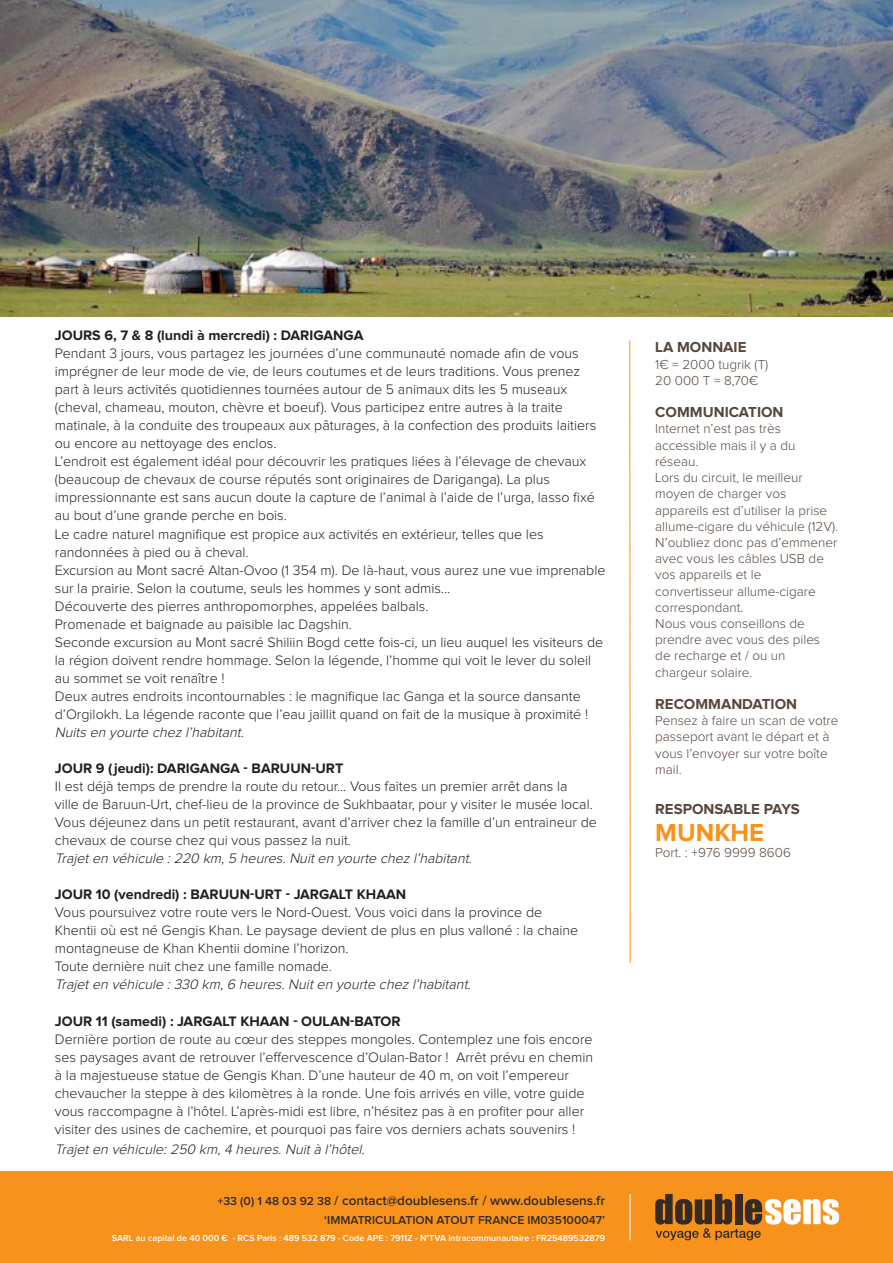
<style>
.page{position:relative;width:893px;height:1263px;background:#fff}
.page>*{position:absolute;margin:0;border:0;box-sizing:border-box;transform-origin:0 0}
.t1{font:700 25.5px "Proxima Nova";color:#f7931d}
.t2{font:700 15px "Proxima Nova";color:#57473e}
.t3{font:300 14.25px/18px "Proxima Nova";color:#231f20}
.t4{font:italic 300 14.25px "Proxima Nova";color:#231f20}
.t5{font:700 14.25px "Proxima Nova";color:#231f20}
.t6{font:300 13.5px/16.2px "Proxima Nova";color:#57473e}
.t7{font:600 13.5px "Proxima Nova";color:#362a24}
.t8{font:600 12px "Proxima Nova";color:#362a24}
.t9{font:600 9px "Proxima Nova";color:#fff}
.s1{font-size:12px}
</style>
<div class="page">
<div style="left:0;top:1171px;width:893px;height:92px;background:#f7931d"></div>
<hr style="left:630px;top:1194px;width:1px;height:46px;background:#fff">
<svg style="left:655px;top:1194px;width:184px;height:46px"></svg>
<hr style="left:629px;top:341px;width:2px;height:622px;background:#f7931d">
<img style="left:0;top:0;width:893px;height:316px">
<p class="t5" style="left:55px;top:329px;width:310px">JOURS 6, 7 &amp; 8 (lundi à mercredi) : DARIGANGA</p>
<p class="t3" style="left:55px;top:345px;width:543px">Pendant 3 jours, vous partagez les journées d’une communauté nomade afin de vous imprégner de leur mode de vie, de leurs coutumes et de leurs traditions. Vous prenez part à leurs activités quotidiennes tournées autour de 5 animaux dits les 5 museaux (cheval, chameau, mouton, chèvre et boeuf). Vous participez entre autres à la traite matinale, à la conduite des troupeaux aux pâturages, à la confection des produits laitiers ou encore au nettoyage des enclos.</p>
<p class="t3" style="left:55px;top:453px;width:542px">L’endroit est également idéal pour découvrir les pratiques liées à l’élevage de chevaux (beaucoup de chevaux de course réputés sont originaires de Dariganga). La plus impressionnante est sans aucun doute la capture de l’animal à l’aide de l’urga, lasso fixé au bout d’une grande perche en bois.</p>
<p class="t3" style="left:55px;top:525px;width:490px">Le cadre naturel magnifique est propice aux activités en extérieur, telles que les randonnées à pied ou à cheval.</p>
<p class="t3" style="left:55px;top:561px;width:552px">Excursion au Mont sacré Altan-Ovoo (1 354 m). De là-haut, vous aurez une vue imprenable sur la prairie. Selon la coutume, seuls les hommes y sont admis...</p>
<p class="t3" style="left:55px;top:597px;width:375px">Découverte des pierres anthropomorphes, appelées balbals.</p>
<p class="t3" style="left:55px;top:615px;width:299px">Promenade et baignade au paisible lac Dagshin.</p>
<p class="t3" style="left:55px;top:633px;width:550px">Seconde excursion au Mont sacré Shiliin Bogd cette fois-ci, un lieu auquel les visiteurs de la région doivent rendre hommage. Selon la légende, l’homme qui voit le lever du soleil au sommet se voit renaître !</p>
<p class="t3" style="left:55px;top:687px;width:535px">Deux autres endroits incontournables : le magnifique lac Ganga et la source dansante d’Orgilokh. La légende raconte que l’eau jaillit quand on fait de la musique à proximité !</p>
<p class="t4" style="left:55px;top:725px;width:193px">Nuits en yourte chez l’habitant.</p>
<p class="t5" style="left:55px;top:761px;width:290px">JOUR 9 (jeudi): DARIGANGA - BARUUN-URT</p>
<p class="t3" style="left:55px;top:777px;width:544px">Il est déjà temps de prendre la route du retour... Vous faites un premier arrêt dans la<br>ville de Baruun-Urt, chef-lieu de la province de Sukhbaatar, pour y visiter le musée local.<br>Vous déjeunez dans un petit restaurant, avant d’arriver chez la famille d’un entraineur de chevaux de course chez qui vous passez la nuit.</p>
<p class="t4" style="left:55px;top:851px;width:421px">Trajeten véhicule :220 km,5 heures.Nuiten yourte chez l’habitant.</p>
<p class="t5" style="left:55px;top:887px;width:353px">JOUR 10 (vendredi) : BARUUN-URT - JARGALT KHAAN</p>
<p class="t3" style="left:55px;top:903px;width:525px">Vous poursuivez votre route vers le Nord-Ouest. Vous voici dans la province de<br>Khentii où est né Gengis Khan. Le paysage devient de plus en plus valloné : la chaine montagneuse de Khan Khentii domine l’horizon.</p>
<p class="t3" style="left:55px;top:957px;width:279px">Toute dernière nuit chez une famille nomade.</p>
<p class="t4" style="left:55px;top:977px;width:420px">Trajeten véhicule :330 km,6 heures.Nuiten yourte chez l’habitant.</p>
<p class="t5" style="left:55px;top:1015px;width:347px">JOUR 11 (samedi) : JARGALT KHAAN - OULAN-BATOR</p>
<p class="t3" style="left:55px;top:1031px;width:540px">Dernière portion de route au cœur des steppes mongoles. Contemplez une fois encore ses paysages avant de retrouver l’effervescence d’Oulan-Bator ! Arrêt prévu en chemin à la majestueuse statue de Gengis Khan. D’une hauteur de 40 m, on voit l’empereur chevaucher la steppe à des kilomètres à la ronde. Une fois arrivés en ville, votre guide vous raccompagne à l’hôtel. L’après-midi est libre, n’hésitez pas à en profiter pour aller visiter des usines de cachemire, et pourquoi pas faire vos derniers achats souvenirs !</p>
<p class="t4" style="left:55px;top:1142px;width:314px">Trajeten véhicule:250 km,4 heures.Nuità l’hôtel.</p>
<p class="t7" style="left:217px;top:1194px;width:389px"><span class="s1">+33 (0) 1 48 03 92 38</span> / contact@doublesens.fr / www.doublesens.fr</p>
<p class="t8" style="left:324px;top:1214px;width:282px">‘IMMATRICULATION ATOUT FRANCE IM035100047’</p>
<p class="t9" style="left:112px;top:1233px;width:495px">SARL au capital de 40 000 € - RCS Paris : 489 532 879 - Code APE : 7911Z - N°TVA intracommunautaire : FR25489532879</p>
<p class="t2" style="left:655px;top:341px;width:93px">LA MONNAIE</p>
<p class="t6" style="left:655px;top:357px;width:115px">1€ = 2000 tugrik (T)</p>
<p class="t6" style="left:655px;top:373px;width:105px">20 000 T = 8,70€</p>
<p class="t2" style="left:655px;top:405px;width:130px">COMMUNICATION</p>
<p class="t6" style="left:655px;top:421px;width:142px">Internet n’est pas très accessible mais il y a du réseau.</p>
<p class="t6" style="left:655px;top:470px;width:149px">Lors du circuit, le meilleur</p>
<p class="t6" style="left:655px;top:486px;width:132px">moyen de charger vos</p>
<p class="t6" style="left:655px;top:502px;width:173px">appareils est d’utiliser la prise</p>
<p class="t6" style="left:655px;top:519px;width:184px">allume-cigare du véhicule (12V).</p>
<p class="t6" style="left:655px;top:535px;width:184px">N’oubliez donc pas d’emmener</p>
<p class="t6" style="left:655px;top:551px;width:170px">avec vous les câbles USB de</p>
<p class="t6" style="left:655px;top:567px;width:108px">vos appareils et le</p>
<p class="t6" style="left:655px;top:583px;width:162px">convertisseur allume-cigare</p>
<p class="t6" style="left:655px;top:600px;width:90px">correspondant.</p>
<p class="t6" style="left:655px;top:616px;width:151px">Nous vous conseillons de</p>
<p class="t6" style="left:655px;top:632px;width:166px">prendre avec vous des piles</p>
<p class="t6" style="left:655px;top:648px;width:132px">de recharge et / ou un chargeur solaire.</p>
<p class="t2" style="left:655px;top:697px;width:143px">RECOMMANDATION</p>
<p class="t6" style="left:655px;top:713px;width:185px">Pensez à faire un scan de votre passeport avant le départ et à vous l’envoyer sur votre boîte mail.</p>
<p class="t2" style="left:655px;top:802px;width:146px">RESPONSABLE PAYS</p>
<p class="t1" style="left:655px;top:821px;width:110px">MUNKHE</p>
<p class="t6" style="left:655px;top:845px;width:137px">Port. : +976 9999 8606</p>
</div>
